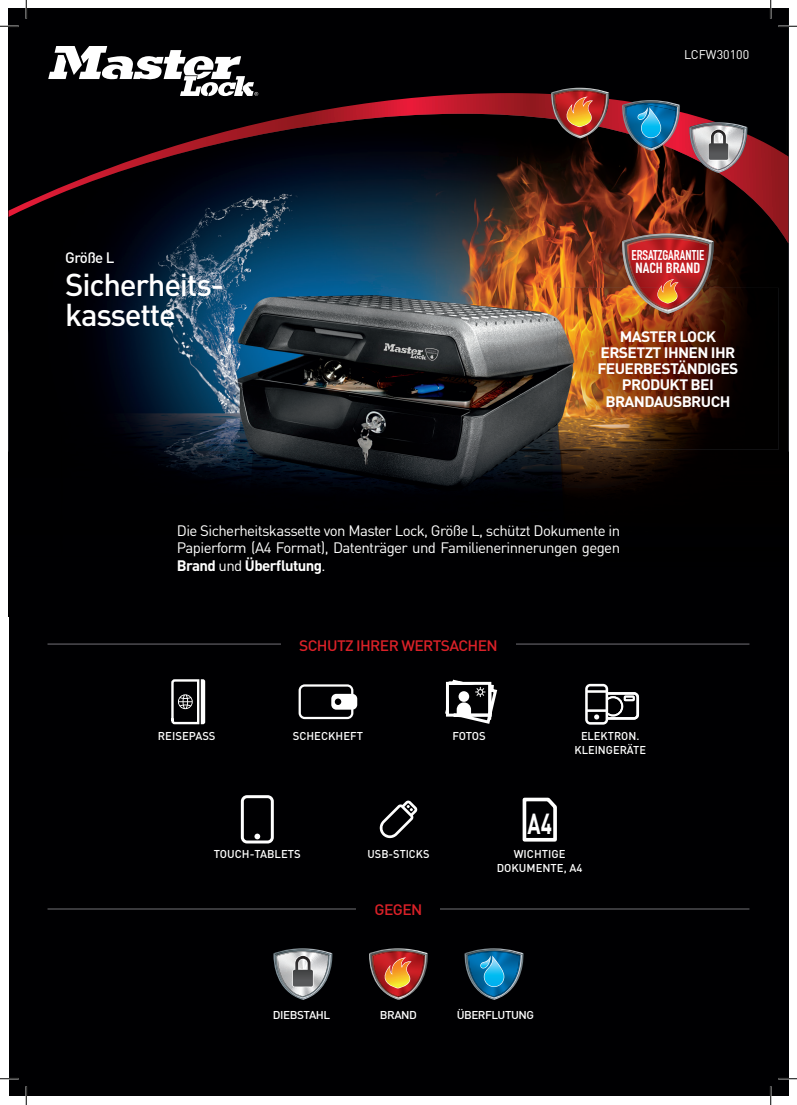
<style>
.page{position:relative;width:797px;height:1105px;background:#fff}
.page>*{position:absolute;margin:0;border:0;box-sizing:border-box;transform-origin:0 0}
.t1{font:500 31.25px/30px "DIN";letter-spacing:-.04em;color:#fff}
.t2{font:700 28.62px "DIN";color:#fff;scale:.72 1}
.t3{font:15px/17.5px "DIN";letter-spacing:-.04em;color:#fff;text-align:justify}
.t4{font:700 15px/16.2px "DIN";letter-spacing:-.04em;color:#fff;text-align:center;scale:1.04 1}
.t5{font:500 15px "DIN";letter-spacing:-.04em;color:#da2128;scale:1.04 1}
.t6{font:500 15px "DIN";letter-spacing:-.04em;color:#fff}
.t7{font:700 14.5px "DIN Condensed";letter-spacing:-.005em;color:#fff;scale:1.13 1}
.t8{font:700 13.88px "DIN Condensed";color:#fff}
.t9{font:12.5px "DIN";color:#fff}
.t10{font:500 11.25px/13.5px "DIN";color:#fff;text-align:center}
.t11{font:500 11.25px "DIN";letter-spacing:-.04em;color:#fff;scale:1.04 1}
.t12{font:500 11.25px "DIN";color:#fff;scale:1.04 1}
.s1{font-weight:700}
</style>
<div class="page">
<div style="left:9px;top:9px;width:779px;height:1087px;background:#000002"></div>
<img style="left:97px;top:155px;width:691px;height:338px">
<hr style="left:48px;top:908px;width:701px;height:2px;background:#5c5b60">
<hr style="left:48px;top:643px;width:701px;height:2px;background:#5c5b60">
<div style="left:357px;top:898px;width:83px;height:22px;background:#000002"></div>
<div style="left:281px;top:636px;width:234px;height:17px;background:#000002"></div>
<svg style="left:171px;top:679px;width:34px;height:46px"></svg>
<svg style="left:298px;top:684px;width:59px;height:35px"></svg>
<svg style="left:445px;top:679px;width:53px;height:45px"></svg>
<svg style="left:585px;top:684px;width:54px;height:41px"></svg>
<div style="left:623px;top:696px;width:11px;height:5px;border:2px solid #fff"></div>
<div style="left:241px;top:795px;width:33px;height:48px;border:3px solid #fff;border-radius:5px"></div>
<svg style="left:254px;top:834px;width:6px;height:5px"></svg>
<svg style="left:380px;top:800px;width:37px;height:38px"></svg>
<svg style="left:522px;top:797px;width:35px;height:45px"></svg>
<svg style="left:273px;top:948px;width:59px;height:52px"></svg>
<svg style="left:369px;top:948px;width:59px;height:52px"></svg>
<svg style="left:464px;top:948px;width:60px;height:52px"></svg>
<img style="left:557px;top:288px;width:221px;height:162px">
<img style="left:622px;top:234px;width:91px;height:80px">
<svg style="left:27px;top:9px;width:759px;height:208px"></svg>
<svg style="left:9px;top:93px;width:707px;height:124px"></svg>
<svg style="left:48px;top:46px;width:210px;height:50px"></svg>
<svg style="left:689px;top:122px;width:58px;height:51px"></svg>
<img style="left:619px;top:100px;width:63px;height:51px">
<svg style="left:551px;top:88px;width:58px;height:50px"></svg>
<svg style="left:0;top:25px;width:19px;height:2px"></svg>
<svg style="left:778px;top:25px;width:19px;height:2px"></svg>
<svg style="left:0;top:1078px;width:19px;height:1px"></svg>
<svg style="left:778px;top:1078px;width:19px;height:1px"></svg>
<svg style="left:25px;top:0;width:2px;height:19px"></svg>
<svg style="left:25px;top:1086px;width:2px;height:19px"></svg>
<svg style="left:770px;top:0;width:1px;height:19px"></svg>
<svg style="left:770px;top:1086px;width:1px;height:19px"></svg>
<p class="t6" style="left:65px;top:248px;width:51px">Größe L</p>
<h1 class="t1" style="left:65px;top:269px;width:160px">Sicherheits&shy;kassette</h1>
<p class="t9" style="left:684px;top:46px;width:67px">LCFW30100</p>
<p class="t8" style="left:631px;top:247px;width:74px">ERSATZGARANTIE</p>
<p class="t7" style="left:635px;top:259px;width:59px">NACH BRAND</p>
<p class="t4" style="left:597px;top:327px;width:137px">MASTER LOCK<br>ERSETZT IHNEN IHR<br>FEUERBESTÄNDIGES<br>PRODUKT BEI<br>BRANDAUSBRUCH</p>
<p class="t3" style="left:177px;top:521px;width:444px">Die Sicherheits kassette von Master Lock, Größe L, schützt Dokumente in Papierform (A4 Format), Datenträger und Familienerin nerungen gegen <span class="s1">Brand</span> und <span class="s1">Überflutung</span>.</p>
<p class="t5" style="left:299px;top:636px;width:192px">SCHUTZ IHRER WERTSACHEN</p>
<p class="t10" style="left:158px;top:729px;width:59px">REISEPASS</p>
<p class="t10" style="left:293px;top:729px;width:72px">SCHECKHEFT</p>
<p class="t10" style="left:452px;top:729px;width:35px">FOTOS</p>
<p class="t10" style="left:574px;top:729px;width:73px">ELEKTRON.<br>KLEINGERÄTE</p>
<h2 class="t2" style="left:527px;top:805px;width:35px">A4</h2>
<p class="t10" style="left:214px;top:847px;width:88px">TOUCH-TABLETS</p>
<p class="t10" style="left:367px;top:847px;width:63px">USB-STICKS</p>
<p class="t10" style="left:497px;top:847px;width:87px">WICHTIGE<br>DOKUMENTE, A4</p>
<p class="t5" style="left:374px;top:900px;width:47px">GEGEN</p>
<p class="t11" style="left:273px;top:1008px;width:56px">DIEBSTAHL</p>
<p class="t12" style="left:380px;top:1008px;width:37px">BRAND</p>
<p class="t11" style="left:456px;top:1008px;width:76px">ÜBERFLUTUNG</p>
</div>
